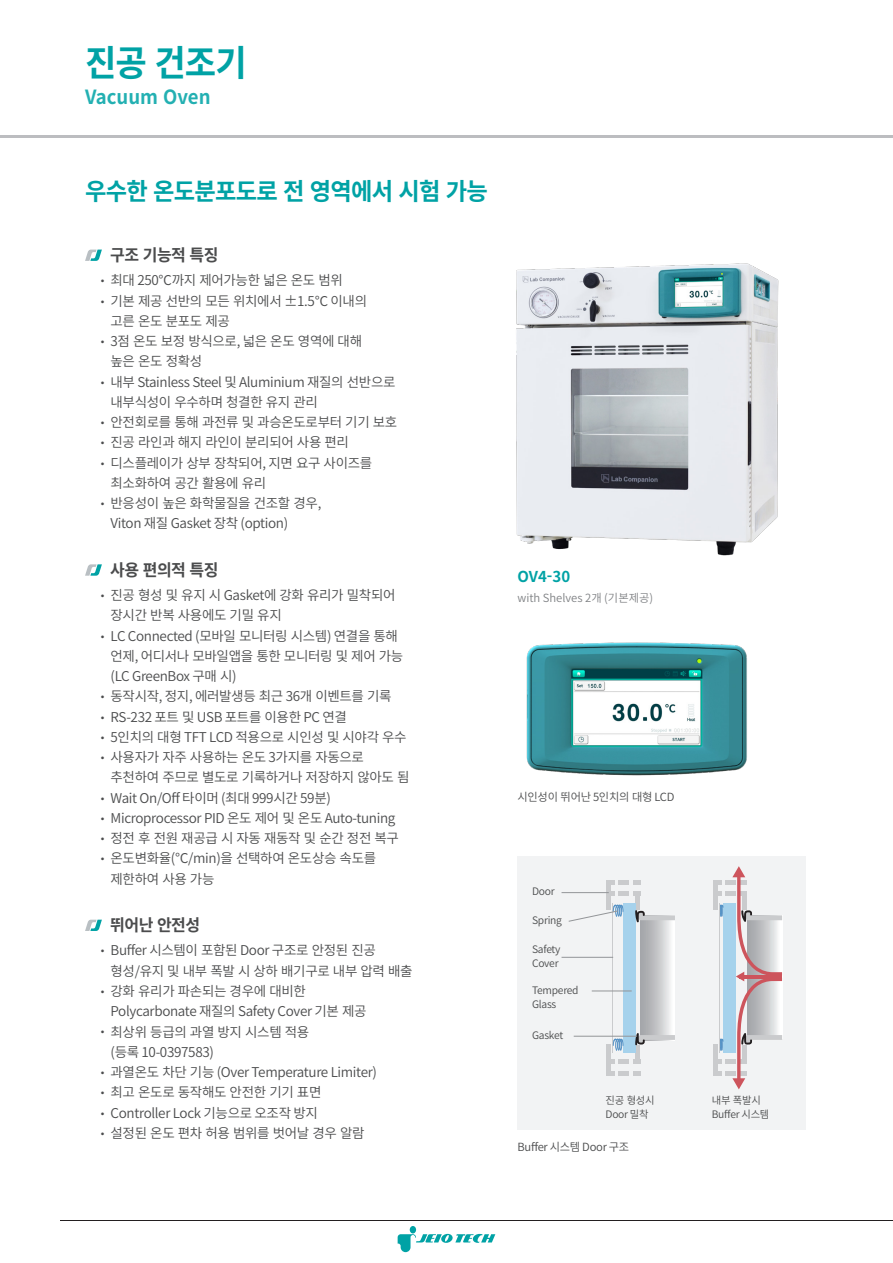
<style>
.page{position:relative;width:893px;height:1263px;background:#fff}
.page>*{position:absolute;margin:0;border:0;box-sizing:border-box;transform-origin:0 0}
.헤드-볼드_24{font:700 36px "Noto Sans CJ Kkr";color:#00a2a5;scale:.95 1}
.대제목-16{font:700 24px "Noto Sans CJ Kkr";letter-spacing:-.03em;color:#00a2a5}
.헤드_밑_서브_13__80{font:700 19.5px "Noto Sans CJ Kkr";color:#23b0b2;scale:.95 1}
.중제목-11{font:700 16.5px "Noto Sans CJ Kkr";letter-spacing:-.03em;color:#4b4c4d}
.제품명-볼드_10{font:700 15px "Noto Sans CJ Kkr";color:#00a2a5}
.본문-내용_9pt{font:600 13.5px/20.2px "Noto Sans CJ Kkr";letter-spacing:-.025em;color:#4b4c4d}
.사진_밑_캡션_7pt{font:600 11.25px "Noto Sans CJ Kkr";letter-spacing:-.025em;color:#4b4c4d}
.제품명-밑에_with{font:600 11.25px "Noto Sans CJ Kkr";color:#808285}
.사진_밑_캡션_7pt-2{font:600 10.35px "Noto Sans CJ Kkr";letter-spacing:-.025em;color:#4b4c4d}
.본문-내용_9pt-2{font:600 3px "Noto Sans CJ Kkr";color:#4b4c4d}
</style>
<div class="page">
<hr style="left:0;top:135px;width:893px;height:2px;background:#bcbdc0">
<hr style="left:60px;top:1220px;width:833px;height:1px;background:#231f20">
<div style="left:410px;top:1226px;width:6px;height:7px;background:#00a2a5;border-radius:50%"></div>
<svg style="left:398px;top:1234px;width:97px;height:18px"></svg>
<img style="left:526px;top:642px;width:221px;height:134px">
<div style="left:517px;top:857px;width:289px;height:273px;background:#f2f3f4"></div>
<svg style="left:85px;top:250px;width:17px;height:11px"></svg>
<svg style="left:85px;top:564px;width:17px;height:12px"></svg>
<svg style="left:85px;top:920px;width:17px;height:11px"></svg>
<div style="left:606px;top:1044px;width:5px;height:31px;background:#cacbcd"></div>
<div style="left:607px;top:880px;width:8px;height:5px;background:#cacbcd"></div>
<div style="left:618px;top:880px;width:11px;height:5px;background:#cacbcd"></div>
<svg style="left:633px;top:880px;width:7px;height:5px"></svg>
<div style="left:607px;top:891px;width:8px;height:5px;background:#cacbcd"></div>
<div style="left:618px;top:891px;width:11px;height:5px;background:#cacbcd"></div>
<svg style="left:633px;top:891px;width:7px;height:5px"></svg>
<svg style="left:611px;top:1071px;width:4px;height:4px"></svg>
<hr style="left:618px;top:1071px;width:11px;height:4px;background:#cacbcd">
<svg style="left:633px;top:1071px;width:7px;height:4px"></svg>
<div style="left:635px;top:892px;width:5px;height:18px;background:#cacbcd"></div>
<div style="left:607px;top:1059px;width:8px;height:5px;background:#cacbcd"></div>
<div style="left:618px;top:1059px;width:11px;height:5px;background:#cacbcd"></div>
<svg style="left:633px;top:1059px;width:7px;height:5px"></svg>
<div style="left:635px;top:1045px;width:5px;height:18px;background:#cacbcd"></div>
<div style="left:623px;top:903px;width:12px;height:149px;background:#a6d2ec"></div>
<hr style="left:612px;top:903px;width:1px;height:149px;background:#cacbcd">
<div style="left:641px;top:915px;width:34px;height:125px;background:linear-gradient(to right,#9a9ca0,#f9f9f9)"></div>
<div style="left:723px;top:903px;width:12px;height:149px;background:#a6d2ec"></div>
<svg style="left:635px;top:910px;width:40px;height:12px"></svg>
<svg style="left:635px;top:1033px;width:40px;height:12px"></svg>
<div style="left:714px;top:880px;width:8px;height:5px;background:#cacbcd"></div>
<div style="left:725px;top:880px;width:11px;height:5px;background:#cacbcd"></div>
<div style="left:714px;top:891px;width:8px;height:5px;background:#cacbcd"></div>
<div style="left:725px;top:891px;width:11px;height:5px;background:#cacbcd"></div>
<svg style="left:718px;top:1071px;width:4px;height:4px"></svg>
<hr style="left:725px;top:1071px;width:11px;height:4px;background:#cacbcd">
<div style="left:714px;top:1059px;width:8px;height:5px;background:#cacbcd"></div>
<div style="left:725px;top:1059px;width:11px;height:5px;background:#cacbcd"></div>
<svg style="left:732px;top:866px;width:50px;height:223px"></svg>
<svg style="left:613px;top:1038px;width:10px;height:12px"></svg>
<svg style="left:720px;top:904px;width:3px;height:12px"></svg>
<svg style="left:720px;top:1038px;width:3px;height:12px"></svg>
<div style="left:606px;top:880px;width:5px;height:30px;background:#cacbcd"></div>
<div style="left:713px;top:1044px;width:5px;height:31px;background:#cacbcd"></div>
<div style="left:713px;top:880px;width:5px;height:30px;background:#cacbcd"></div>
<hr style="left:719px;top:903px;width:1px;height:149px;background:#cacbcd">
<hr style="left:592px;top:991px;width:40px;height:1px;background:#939598">
<hr style="left:561px;top:892px;width:48px;height:1px;background:#939598">
<svg style="left:568px;top:904px;width:55px;height:18px"></svg>
<hr style="left:561px;top:957px;width:52px;height:1px;background:#939598">
<hr style="left:574px;top:1036px;width:63px;height:1px;background:#939598">
<img style="left:516px;top:263px;width:263px;height:293px">
<p class="헤드-볼드_24" style="left:85px;top:43px;width:172px">진공 건조기</p>
<p class="헤드_밑_서브_13__80" style="left:85px;top:85px;width:134px">Vacuum Oven</p>
<p class="대제목-16" style="left:85px;top:177px;width:404px">우수한 온도분포도로 전 영역에서 시험 가능</p>
<p class="중제목-11" style="left:110px;top:246px;width:110px">구조 기능적 특징</p>
<p class="본문-내용_9pt-2" style="left:101px;top:280px;width:4px">●</p>
<p class="본문-내용_9pt" style="left:111px;top:271px;width:234px">최대 250℃까지 제어가능한 넓은 온도 범위</p>
<p class="본문-내용_9pt-2" style="left:101px;top:300px;width:4px">●</p>
<p class="본문-내용_9pt" style="left:111px;top:291px;width:258px">기본 제공 선반의 모든 위치에서 ±1.5℃ 이내의 고른 온도 분포도 제공</p>
<p class="본문-내용_9pt-2" style="left:101px;top:340px;width:4px">●</p>
<p class="본문-내용_9pt" style="left:111px;top:331px;width:253px">3점 온도 보정 방식으로, 넓은 온도 영역에 대해 높은 온도 정확성</p>
<p class="본문-내용_9pt-2" style="left:101px;top:381px;width:4px">●</p>
<p class="본문-내용_9pt" style="left:111px;top:372px;width:286px">내부 Stainless Steel 및 Aluminium 재질의 선반으로 내부식성이 우수하며 청결한 유지 관리</p>
<p class="본문-내용_9pt-2" style="left:101px;top:421px;width:4px">●</p>
<p class="본문-내용_9pt" style="left:111px;top:412px;width:288px">안전회로를 통해 과전류 및 과승온도로부터 기기 보호</p>
<p class="본문-내용_9pt-2" style="left:101px;top:442px;width:4px">●</p>
<p class="본문-내용_9pt" style="left:111px;top:433px;width:240px">진공 라인과 해지 라인이 분리되어 사용 편리</p>
<p class="본문-내용_9pt-2" style="left:101px;top:462px;width:4px">●</p>
<p class="본문-내용_9pt" style="left:111px;top:453px;width:263px">디스플레이가 상부 장착되어, 지면 요구 사이즈를 최소화하여 공간 활용에 유리</p>
<p class="본문-내용_9pt-2" style="left:101px;top:502px;width:4px">●</p>
<p class="본문-내용_9pt" style="left:111px;top:493px;width:212px">반응성이 높은 화학물질을 건조할 경우,<br>Viton 재질 Gasket 장착 (option)</p>
<p class="중제목-11" style="left:110px;top:560px;width:110px">사용 편의적 특징</p>
<p class="본문-내용_9pt-2" style="left:101px;top:594px;width:4px">●</p>
<p class="본문-내용_9pt" style="left:111px;top:585px;width:286px">진공 형성 및 유지 시 Gasket에 강화 유리가 밀착되어 장시간 반복 사용에도 기밀 유지</p>
<p class="본문-내용_9pt-2" style="left:101px;top:635px;width:4px">●</p>
<p class="본문-내용_9pt" style="left:111px;top:626px;width:294px">LC Connected (모바일 모니터링 시스템) 연결을 통해 언제, 어디서나 모바일앱을 통한 모니터링 및 제어 가능 (LC GreenBox 구매 시)</p>
<p class="본문-내용_9pt-2" style="left:101px;top:696px;width:4px">●</p>
<p class="본문-내용_9pt" style="left:111px;top:687px;width:283px">동작시작, 정지, 에러발생등 최근 36개 이벤트를 기록</p>
<p class="본문-내용_9pt-2" style="left:101px;top:716px;width:4px">●</p>
<p class="본문-내용_9pt" style="left:111px;top:707px;width:238px">RS-232 포트 및 USB 포트를 이용한 PC 연결</p>
<p class="본문-내용_9pt-2" style="left:101px;top:736px;width:4px">●</p>
<p class="본문-내용_9pt" style="left:111px;top:727px;width:298px">5인치의 대형 TFT LCD 적용으로 시인성 및 시야각 우수</p>
<p class="본문-내용_9pt-2" style="left:101px;top:756px;width:4px">●</p>
<p class="본문-내용_9pt" style="left:111px;top:747px;width:300px">사용자가 자주 사용하는 온도 3가지를 자동으로 추천하여 주므로 별도로 기록하거나 저장하지 않아도 됨</p>
<p class="본문-내용_9pt-2" style="left:101px;top:797px;width:4px">●</p>
<p class="본문-내용_9pt" style="left:111px;top:788px;width:222px">Wait On/Off 타이머 (최대 999시간 59분)</p>
<p class="본문-내용_9pt-2" style="left:101px;top:817px;width:4px">●</p>
<p class="본문-내용_9pt" style="left:111px;top:808px;width:286px">Microprocessor PID 온도 제어 및 온도 Auto-tuning</p>
<p class="본문-내용_9pt-2" style="left:101px;top:837px;width:4px">●</p>
<p class="본문-내용_9pt" style="left:111px;top:828px;width:290px">정전 후 전원 재공급 시 자동 재동작 및 순간 정전 복구</p>
<p class="본문-내용_9pt-2" style="left:101px;top:858px;width:4px">●</p>
<p class="본문-내용_9pt" style="left:111px;top:849px;width:267px">온도변화율(℃/min)을 선택하여 온도상승 속도를 제한하여 사용 가능</p>
<p class="중제목-11" style="left:110px;top:916px;width:91px">뛰어난 안전성</p>
<p class="본문-내용_9pt-2" style="left:101px;top:950px;width:4px">●</p>
<p class="본문-내용_9pt" style="left:111px;top:941px;width:304px">Buffer 시스템이 포함된 Door 구조로 안정된 진공 형성/유지 및 내부 폭발 시 상하 배기구로 내부 압력 배출</p>
<p class="본문-내용_9pt-2" style="left:101px;top:990px;width:4px">●</p>
<p class="본문-내용_9pt" style="left:111px;top:981px;width:258px">강화 유리가 파손되는 경우에 대비한<br>Polycarbonate 재질의 Safety Cover 기본 제공</p>
<p class="본문-내용_9pt-2" style="left:101px;top:1031px;width:4px">●</p>
<p class="본문-내용_9pt" style="left:111px;top:1022px;width:200px">최상위 등급의 과열 방지 시스템 적용 (등록 10-0397583)</p>
<p class="본문-내용_9pt-2" style="left:101px;top:1071px;width:4px">●</p>
<p class="본문-내용_9pt" style="left:111px;top:1062px;width:268px">과열온도 차단 기능 (Over Temperature Limiter)</p>
<p class="본문-내용_9pt-2" style="left:101px;top:1091px;width:4px">●</p>
<p class="본문-내용_9pt" style="left:111px;top:1082px;width:212px">최고 온도로 동작해도 안전한 기기 표면</p>
<p class="본문-내용_9pt-2" style="left:101px;top:1112px;width:4px">●</p>
<p class="본문-내용_9pt" style="left:111px;top:1103px;width:209px">Controller Lock 기능으로 오조작 방지</p>
<p class="본문-내용_9pt-2" style="left:101px;top:1132px;width:4px">●</p>
<p class="본문-내용_9pt" style="left:111px;top:1123px;width:256px">설정된 온도 편차 허용 범위를 벗어날 경우 알람</p>
<p class="제품명-볼드_10" style="left:517px;top:568px;width:54px">OV4-30</p>
<p class="제품명-밑에_with" style="left:517px;top:591px;width:137px">with Shelves 2개 (기본제공)</p>
<p class="사진_밑_캡션_7pt" style="left:517px;top:791px;width:158px">시인성이 뛰어난 5인치의 대형 LCD</p>
<p class="사진_밑_캡션_7pt-2" style="left:532px;top:886px;width:24px">Door</p>
<p class="사진_밑_캡션_7pt-2" style="left:532px;top:914px;width:31px">Spring</p>
<p class="사진_밑_캡션_7pt-2" style="left:532px;top:943px;width:30px">Safety</p>
<p class="사진_밑_캡션_7pt-2" style="left:532px;top:957px;width:28px">Cover</p>
<p class="사진_밑_캡션_7pt-2" style="left:532px;top:984px;width:48px">Tempered</p>
<p class="사진_밑_캡션_7pt-2" style="left:532px;top:998px;width:26px">Glass</p>
<p class="사진_밑_캡션_7pt-2" style="left:532px;top:1029px;width:33px">Gasket</p>
<p class="사진_밑_캡션_7pt-2" style="left:606px;top:1094px;width:51px">진공 형성시</p>
<p class="사진_밑_캡션_7pt-2" style="left:606px;top:1108px;width:45px">Door 밀착</p>
<p class="사진_밑_캡션_7pt" style="left:517px;top:1140px;width:113px">Buffer 시스템 Door 구조</p>
<p class="사진_밑_캡션_7pt-2" style="left:712px;top:1094px;width:51px">내부 폭발시</p>
<p class="사진_밑_캡션_7pt-2" style="left:712px;top:1108px;width:59px">Buffer 시스템</p>
</div>
